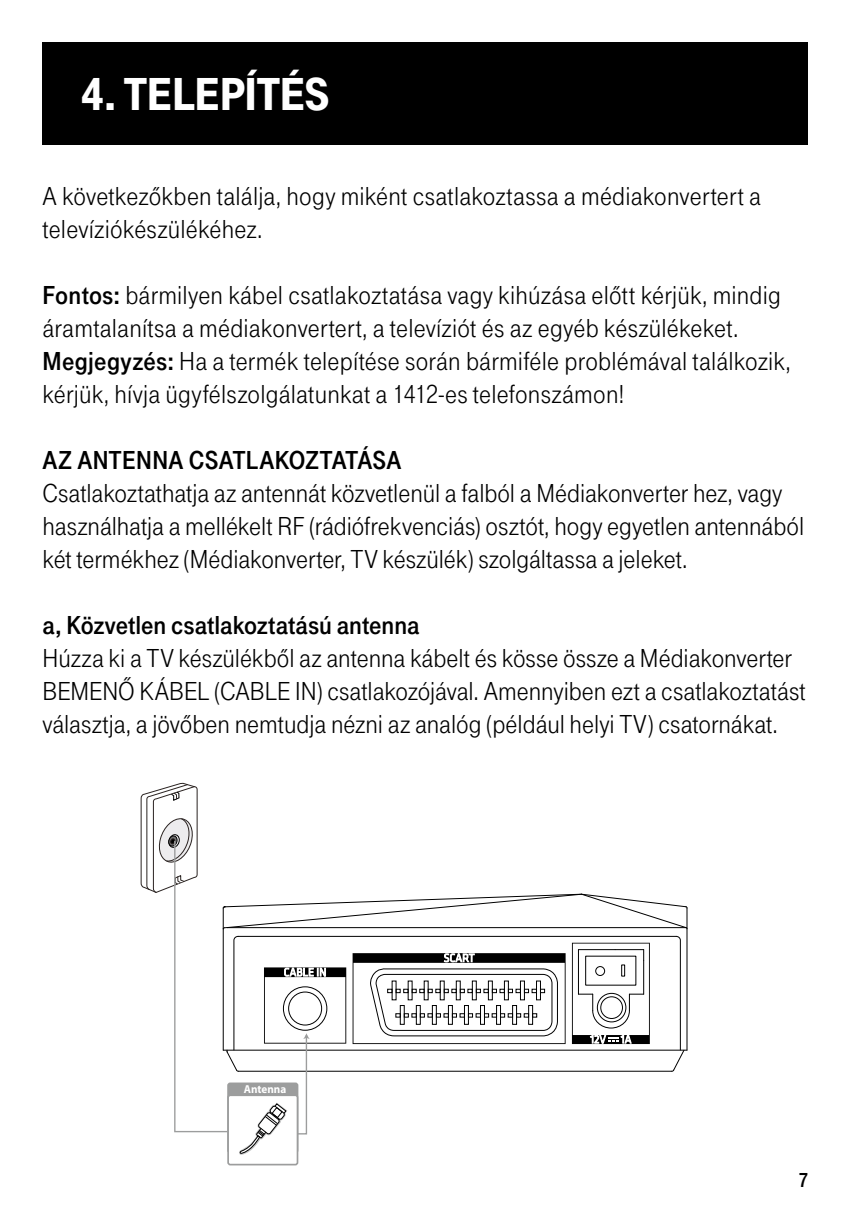
<style>
.page{position:relative;width:851px;height:1208px;background:#fff}
.page>*{position:absolute;margin:0;border:0;box-sizing:border-box;transform-origin:0 0}
.t1{font:48px "Tele Grotesk H Ultr";letter-spacing:-.01em;color:#fff}
.t2{font:27px/33px "Tele Grotesk H Norm";color:#000}
.t3{font:700 27px "Tele Grotesk H";color:#000}
.t4{font:700 21px "Tele Grotesk H";color:#000}
.t5{font:700 11.7px "Myriad Pro";letter-spacing:-.005em;color:#fff;scale:.96 1}
.s1{font-family:"Tele Grotesk H";font-weight:700}
</style>
<div class="page">
<div style="left:43px;top:43px;width:765px;height:102px;background:#000"></div>
<div style="left:227px;top:1094px;width:71px;height:71px;border:2px solid #9c9d9d;border-radius:2px"></div>
<svg style="left:141px;top:783px;width:546px;height:372px"></svg>
<div style="left:595px;top:966px;width:10px;height:10px;border:1px solid #000;border-radius:50%"></div>
<div style="left:621px;top:964px;width:4px;height:12px;border:1px solid #000"></div>
<h1 class="t1" style="left:81px;top:67px;width:250px">4. TELEPÍTÉS</h1>
<p class="t2" style="left:43px;top:180px;width:719px">A következőkben találja, hogy miként csatlakoztassa a médiakonvertert a televíziókészülékéhez.</p>
<p class="t2" style="left:43px;top:279px;width:749px"><span class="s1">Fontos:</span> bármilyen kábel csatlakoztatása vagy kihúzása előtt kérjük, mindig áramtalanítsa a médiakonvertert, a televíziót és az egyéb készülékeket.<br><span class="s1">Megjegyzés:</span> Ha a termék telepítése során bármiféle problémával találkozik, kérjük, hívja ügyfélszolgálatunkat a 1412-es telefonszámon!</p>
<p class="t3" style="left:43px;top:445px;width:360px">AZ ANTENNA CSATLAKOZTATÁSA</p>
<p class="t2" style="left:43px;top:477px;width:763px">Csatlakoztathatja az antennát közvetlenül a falból a Médiakonverter hez, vagy használhatja a mellékelt RF (rádiófrekvenciás) osztót, hogy egyetlen antennából két termékhez (Médiakonverter, TV készülék) szolgáltassa a jeleket.</p>
<p class="t3" style="left:43px;top:610px;width:378px">a, Közvetlen csatlakoztatású antenna</p>
<p class="t2" style="left:43px;top:642px;width:764px">Húzza ki a TV készülékből az antenna kábelt és kösse össze a Médiakonverter<br>BEMENŐ KÁBEL (CABLE IN) csatlakozójával. Amennyiben ezt a csatlakoztatást választja, a jövőben nemtudja nézni az analóg (például helyi TV) csatornákat.</p>
<p class="t5" style="left:244px;top:1081px;width:46px">Antenna</p>
<p class="t4" style="left:798px;top:1168px;width:11px">7</p>
</div>
